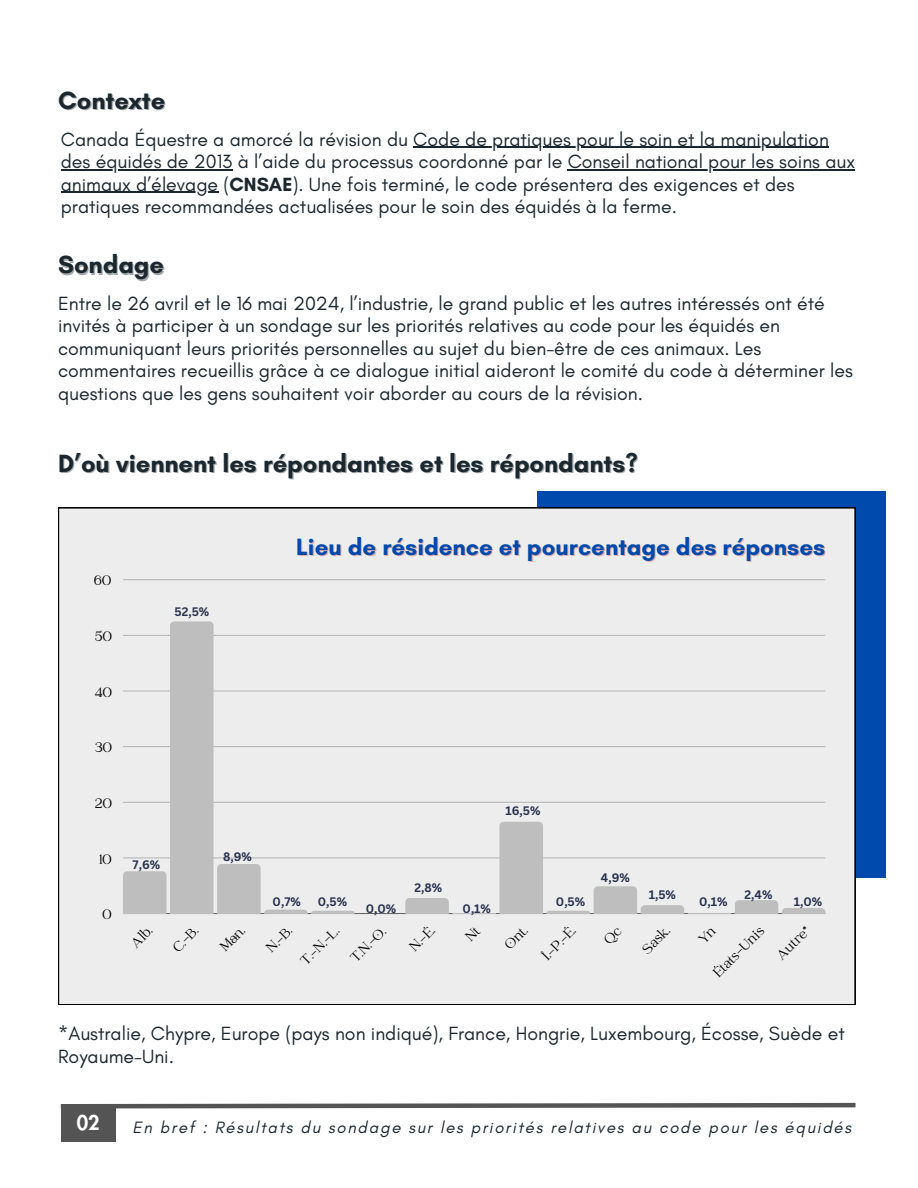
<style>
.page{position:relative;width:918px;height:1188px;background:#fff}
.page>*{position:absolute;margin:0;border:0;box-sizing:border-box;transform-origin:0 0}
.t1{font:700 25.35px "Glacial Indifference";color:#1b272f}
.t2{font:700 24px "Glacial Indifference";color:#004aad}
.t3{font:800 19.8px "Futura LT Pro";color:#fff}
.t4{font:19.5px/22.5px "Glacial Indifference";color:#1b272f}
.t5{font:italic 16.8px "Glacial Indifference";letter-spacing:.1em;color:#1b272f}
.t6{font:15px/32.5px "Catchy Mager";color:#000}
.t7{font:700 12px "Canva Sans";color:#28314f}
.s1{font-weight:700}
</style>
<div class="page">
<svg style="left:60px;top:1102px;width:796px;height:7px"></svg>
<div style="left:61px;top:1105px;width:55px;height:36px;background:#545454"></div>
<div style="left:537px;top:491px;width:349px;height:387px;background:#004aad"></div>
<div style="left:58px;top:507px;width:797px;height:498px;background:#ededed"></div>
<hr style="left:413px;top:147px;width:416px;height:1px;background:#1b272f">
<hr style="left:61px;top:169px;width:171px;height:1px;background:#1b272f">
<hr style="left:568px;top:169px;width:287px;height:1px;background:#1b272f">
<hr style="left:61px;top:192px;width:157px;height:1px;background:#1b272f">
<hr style="left:123px;top:913px;width:702px;height:1px;background:#666">
<hr style="left:123px;top:857px;width:702px;height:1px;background:#cacaca">
<hr style="left:123px;top:802px;width:702px;height:1px;background:#bfbfbf">
<hr style="left:123px;top:746px;width:702px;height:1px;background:#b9b9b9">
<hr style="left:123px;top:691px;width:702px;height:1px;background:#cfcfcf">
<hr style="left:123px;top:635px;width:702px;height:1px;background:#b9b9b9">
<hr style="left:123px;top:579px;width:702px;height:1px;background:#bfbfbf">
<svg style="left:123px;top:621px;width:232px;height:293px"></svg>
<svg style="left:405px;top:822px;width:420px;height:92px"></svg>
<svg style="left:464px;top:926px;width:17px;height:16px"></svg>
<svg style="left:603px;top:928px;width:19px;height:19px"></svg>
<svg style="left:697px;top:927px;width:19px;height:18px"></svg>
<p class="t1" style="left:58px;top:85px;width:109px">Contexte</p>
<p class="t4" style="left:61px;top:128px;width:770px">Canada Équestre a amorcé la révision du Code de pratiques pour le soin et la manipulation</p>
<p class="t4" style="left:61px;top:150px;width:796px">des équidés de 2013 à l’aide du processus coordonné par le Conseil national pour les soins aux</p>
<p class="t4" style="left:61px;top:173px;width:735px">animaux d’élevage (<span class="s1">CNSAE</span>). Une fois terminé, le code présentera des exigences et des pratiques recommandées actualisées pour le soin des équidés à la ferme.</p>
<h1 class="t1" style="left:58px;top:249px;width:108px">Sondage</h1>
<h2 class="t4" style="left:58px;top:291px;width:796px">Entre le 26 avril et le 16 mai 2024, l’industrie, le grand public et les autres intéressés ont été invités à participer à un sondage sur les priorités relatives au code pour les équidés en communiquant leurs priorités personnelles au sujet du bien-être de ces animaux. Les commentaires recueillis grâce à ce dialogue initial aideront le comité du code à déterminer les questions que les gens souhaitent voir aborder au cours de la révision.</h2>
<h1 class="t1" style="left:58px;top:448px;width:581px">D’où viennent les répondantes et les répondants?</h1>
<p class="t6" style="left:94px;top:566px;width:19px">60</p>
<p class="t6" style="left:95px;top:621px;width:18px">50</p>
<p class="t7" style="left:175px;top:603px;width:36px">52,5%</p>
<p class="t2" style="left:296px;top:532px;width:531px">Lieu de résidence et pourcentage des réponses</p>
<p class="t6" style="left:95px;top:677px;width:19px">40</p>
<p class="t6" style="left:95px;top:732px;width:19px">30</p>
<p class="t6" style="left:95px;top:788px;width:18px">20</p>
<p class="t6" style="left:99px;top:844px;width:14px">10</p>
<p class="t6" style="left:102px;top:899px;width:11px">0</p>
<p class="t7" style="left:133px;top:856px;width:29px">7,6%</p>
<p class="t7" style="left:223px;top:849px;width:30px">8,9%</p>
<h2 class="t7" style="left:506px;top:803px;width:37px">16,5%</h2>
<p class="t7" style="left:273px;top:893px;width:30px">0,7%</p>
<p class="t7" style="left:318px;top:893px;width:31px">0,5%</p>
<p class="t7" style="left:366px;top:900px;width:32px">0,0%</p>
<p class="t7" style="left:415px;top:880px;width:29px">2,8%</p>
<h1 class="t7" style="left:463px;top:900px;width:30px">0,1%</h1>
<p class="t7" style="left:556px;top:893px;width:31px">0,5%</p>
<h3 class="t7" style="left:601px;top:870px;width:30px">4,9%</h3>
<p class="t7" style="left:649px;top:886px;width:29px">1,5%</p>
<p class="t7" style="left:699px;top:893px;width:30px">0,1%</p>
<p class="t7" style="left:745px;top:886px;width:29px">2,4%</p>
<p class="t7" style="left:794px;top:893px;width:30px">1,0%</p>
<p class="t6" style="left:122px;top:935px;width:26px;rotate:-45deg">Alb.</p>
<p class="t6" style="left:164px;top:939px;width:31px;rotate:-45deg">C.-B.</p>
<p class="t6" style="left:212px;top:938px;width:30px;rotate:-45deg">Man .</p>
<p class="t6" style="left:258px;top:939px;width:32px;rotate:-45deg">N.-B.</p>
<p class="t6" style="left:292px;top:952px;width:49px;rotate:-45deg">T.-N.-L.</p>
<p class="t6" style="left:342px;top:949px;width:45px;rotate:-45deg">T.N.-O.</p>
<p class="t6" style="left:401px;top:938px;width:31px;rotate:-45deg">N.-É.</p>
<p class="t6" style="left:496px;top:936px;width:27px;rotate:-45deg">Ont.</p>
<p class="t6" style="left:534px;top:947px;width:42px;rotate:-45deg">Î.-P.-É.</p>
<p class="t6" style="left:634px;top:941px;width:34px;rotate:-45deg">Sask.</p>
<p class="t6" style="left:745px;top:924px;width:42px;text-indent:-57px;rotate:-45deg">État s-Unis<br>Autre*</p>
<p class="t4" style="left:58px;top:1022px;width:788px">*Australie, Chypre, Europe (pays non indiqué), France, Hongrie, Luxembourg, Écosse, Suède et<br>Royaume-Uni.</p>
<h1 class="t3" style="left:77px;top:1113px;width:24px">02</h1>
<h2 class="t5" style="left:133px;top:1117px;width:720px">En bref : Résultats du sondage sur les priorités relatives au code pour les équidés</h2>
</div>
